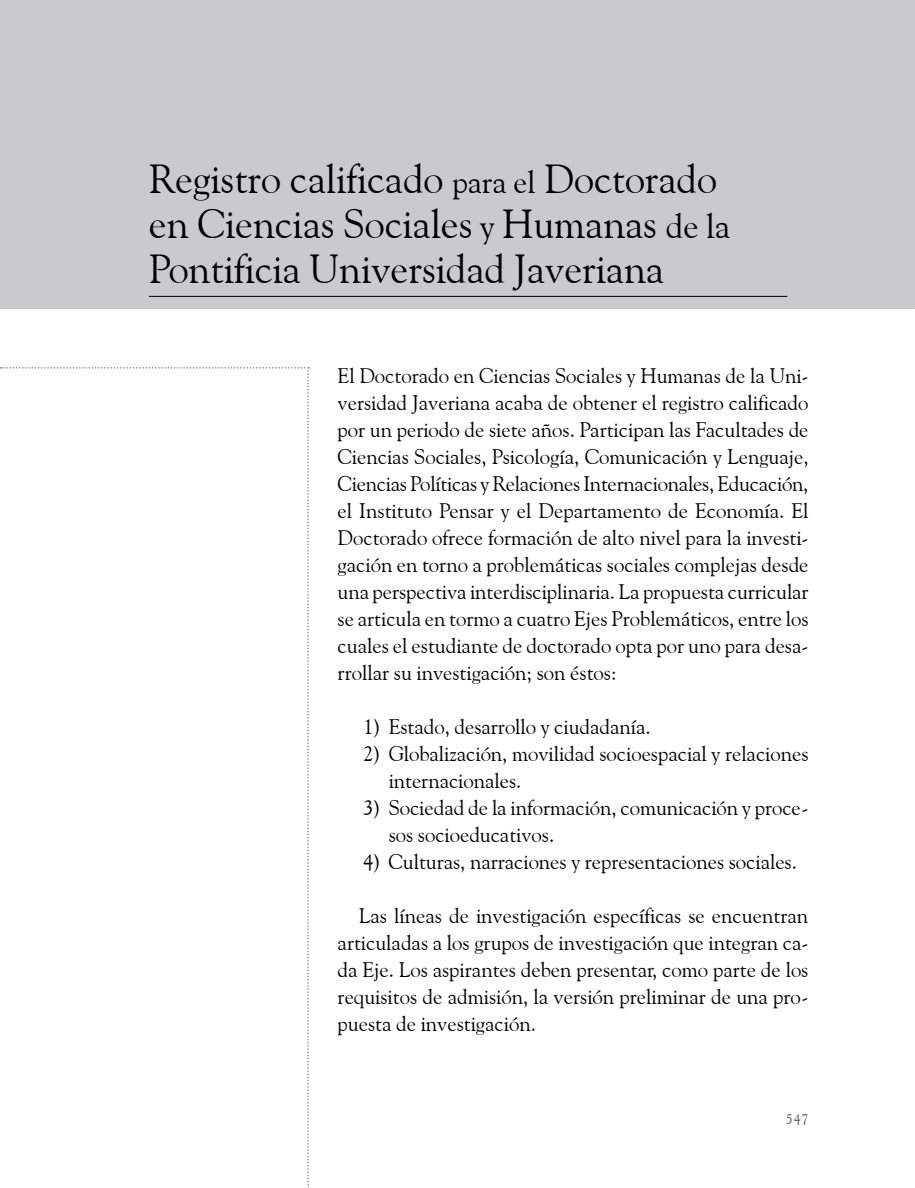
<style>
.page{position:relative;width:915px;height:1188px;background:#fff}
.page>*{position:absolute;margin:0;border:0;box-sizing:border-box;transform-origin:0 0}
.t1{font:40.5px/45px "Goudy Old Style BT";letter-spacing:-.005em;color:#000}
.t2{font:21px/27px "Goudy Old Style BT";letter-spacing:-.005em;color:#000;text-align:justify}
.t3{font:14.25px "Goudy Old Style BT";color:#58595b}
.s1{font-size:31.5px}
.s2{font-size:34.5px}
</style>
<div class="page">
<svg style="left:1px;top:367px;width:308px;height:821px"></svg>
<div style="left:0;top:0;width:914px;height:309px;background:#c9cacc"></div>
<hr style="left:149px;top:296px;width:638px;height:1px;background:#000">
<h1 class="t1" style="left:149px;top:156px;width:583px">Registro calificado <span class="s1">para el</span> Doctorado en Ciencias Sociales <span class="s2">y</span> Humanas <span class="s2">de la<br></span>Pontificia Universidad Javeriana</h1>
<p class="t2" style="left:337px;top:362px;width:472px">El Doctorado en Ciencias Sociales y Humanas de la Uni&shy;versidad Javeriana acaba de obtener el registro calificado por un periodo de siete años. Participan las Facultades de Ciencias Sociales, Psicología, Comunicación y Lenguaje, Ciencias Políticas y Relaciones Internacionales, Educación, el Instituto Pensar y el Departamento de Economía. El Doctorado ofrece formación de alto nivel para la investi&shy;gación en torno a problemáticas sociales complejas desde una perspectiva interdisciplinaria. La propuesta curricular se articula en tormo a cuatro Ejes Problemáticos, entre los cuales el estudiante de doctorado opta por uno para desa&shy;rrollar su investigación; son éstos:</p>
<p class="t2" style="left:363px;top:713px;width:289px">1) Estado, desarrollo y ciudadanía.</p>
<p class="t2" style="left:388px;top:740px;width:421px;text-indent:-26px">2) Globalización, movilidad socioespacial y relaciones internacionales.</p>
<p class="t2" style="left:388px;top:794px;width:421px;text-indent:-26px">3) Sociedad de la información, comunicación y proce&shy;sos socioeducativos.</p>
<p class="t2" style="left:363px;top:848px;width:435px">4) Culturas, narraciones y representaciones sociales.</p>
<p class="t2" style="left:337px;top:902px;width:472px;text-indent:21px">Las líneas de investigación específicas se encuentran articuladas a los grupos de investigación que integran ca&shy;da Eje. Los aspirantes deben presentar, como parte de los requisitos de admisión, la versión preliminar de una pro&shy;puesta de investigación.</p>
<p class="t3" style="left:785px;top:1111px;width:24px">547</p>
</div>
